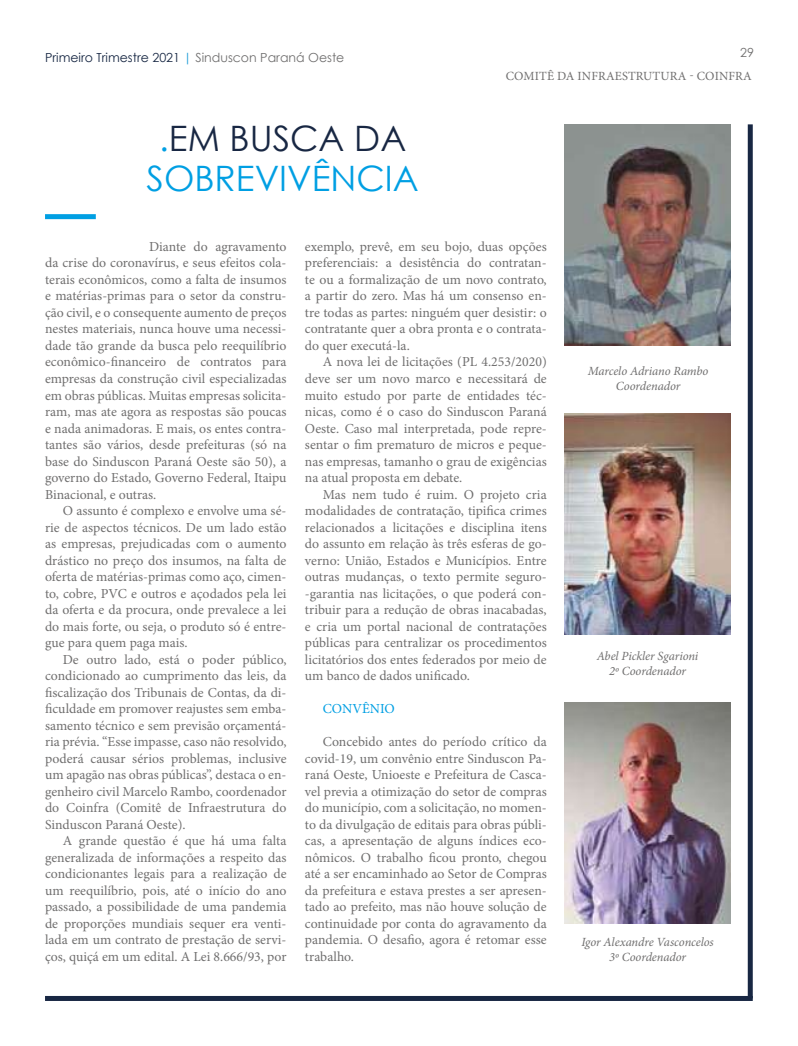
<style>
.page{position:relative;width:798px;height:1046px;background:#fff}
.page>*{position:absolute;margin:0;border:0;box-sizing:border-box;transform-origin:0 0}
.t1{font:35px/40px "Century Gothic";color:#009fe3;text-align:center}
.t2{font:13.75px/16.5px "Minion Pro";color:#706f6f;text-align:justify}
.t3{font:13.75px "Minion Pro";color:#009fe3}
.t4{font:italic 12.5px/15px "Minion Pro";letter-spacing:-.005em;color:#706f6f;text-align:center}
.t5{font:12.5px "Century Gothic";color:#172743}
.t6{font:12.5px "Minion Pro";letter-spacing:.01em;color:#706f6f}
.t7{font:12.5px "Century Gothic";color:#706f6f}
.s1{color:#1d9dd8}
.s2{color:#706f6f}
.s3{color:#182743}
</style>
<div class="page">
<div style="left:45px;top:214px;width:51px;height:5px;background:#009fe3"></div>
<div style="left:747px;top:124px;width:5px;height:874px;background:#182743"></div>
<div style="left:45px;top:995px;width:707px;height:5px;background:#182743"></div>
<img style="left:564px;top:413px;width:166px;height:221px">
<img style="left:564px;top:124px;width:166px;height:221px">
<img style="left:564px;top:702px;width:166px;height:221px">
<p class="t5" style="left:45px;top:48px;width:301px">Primeiro Trimestre 2021 <span class="s1">|</span> <span class="s2">Sinduscon Paraná Oeste</span></p>
<h1 class="t1" style="left:147px;top:117px;width:273px">.<span class="s3">EM BUSCA DA<br></span>SOBREVIVÊNCIA</h1>
<p class="t7" style="left:739px;top:44px;width:15px">29</p>
<p class="t6" style="left:505px;top:68px;width:247px">COMITÊ DA INFRAESTRUTURA - COINFRA</p>
<p class="t2" style="left:45px;top:238px;width:243px;text-indent:104px">Diante do agravamento da crise do coronavírus, e seus efeitos cola&shy;terais econômicos, como a falta de insumos e matérias-primas para o setor da constru&shy;ção civil, e o consequente aumento de preços nestes materiais, nunca houve uma necessi&shy;dade tão grande da busca pelo reequilíbrio econômico-financeiro de contratos para empresas da construção civil especializadas em obras públicas. Muitas empresas solicita&shy;ram, mas ate agora as respostas são poucas e nada animadoras. E mais, os entes contra&shy;tantes são vários, desde prefeituras (só na base do Sinduscon Paraná Oeste são 50), a governo do Estado, Governo Federal, Itaipu Binacional, e outras.</p>
<p class="t2" style="left:45px;top:502px;width:243px;text-indent:18px">O assunto é complexo e envolve uma sé&shy;rie de aspectos técnicos. De um lado estão as empresas, prejudicadas com o aumento drástico no preço dos insumos, na falta de oferta de matérias-primas como aço, cimen&shy;to, cobre, PVC e outros e açodados pela lei da oferta e da procura, onde prevalece a lei do mais forte, ou seja, o produto só é entre&shy;gue para quem paga mais.</p>
<p class="t2" style="left:45px;top:651px;width:243px;text-indent:18px">De outro lado, está o poder público, condicionado ao cumprimento das leis, da fiscalização dos Tribunais de Contas, da di&shy;ficuldade em promover reajustes sem emba&shy;samento técnico e sem previsão orçamentá&shy;ria prévia. “Esse impasse, caso não resolvido, poderá causar sérios problemas, inclusive um apagão nas obras públicas”, destaca o en&shy;genheiro civil Marcelo Rambo, coordenador do Coinfra (Comitê de Infraestrutura do Sinduscon Paraná Oeste).</p>
<p class="t2" style="left:45px;top:832px;width:243px;text-indent:18px">A grande questão é que há uma falta generalizada de informações a respeito das condicionantes legais para a realização de um reequilíbrio, pois, até o início do ano passado, a possibilidade de uma pandemia de proporções mundiais sequer era venti&shy;lada em um contrato de prestação de servi&shy;ços, quiçá em um edital. A Lei 8.666/93, por</p>
<p class="t2" style="left:305px;top:238px;width:243px">exemplo, prevê, em seu bojo, duas opções preferenciais: a desistência do contratan&shy;te ou a formalização de um novo contrato, a partir do zero. Mas há um consenso en&shy;tre todas as partes: ninguém quer desistir: o contratante quer a obra pronta e o contrata&shy;do quer executá-la.</p>
<p class="t2" style="left:305px;top:354px;width:243px;text-indent:18px">A nova lei de licitações (PL 4.253/2020) deve ser um novo marco e necessitará de muito estudo por parte de entidades téc&shy;nicas, como é o caso do Sinduscon Paraná Oeste. Caso mal interpretada, pode repre&shy;sentar o fim prematuro de micros e peque&shy;nas empresas, tamanho o grau de exigências na atual proposta em debate.</p>
<p class="t2" style="left:305px;top:486px;width:243px;text-indent:18px">Mas nem tudo é ruim. O projeto cria modalidades de contratação, tipifica crimes relacionados a licitações e disciplina itens do assunto em relação às três esferas de go&shy;verno: União, Estados e Municípios. Entre outras mudanças, o texto permite seguro--garantia nas licitações, o que poderá con&shy;tribuir para a redução de obras inacabadas, e cria um portal nacional de contratações públicas para centralizar os procedimentos licitatórios dos entes federados por meio de um banco de dados unificado.</p>
<p class="t3" style="left:322px;top:699px;width:74px">CONVÊNIO</p>
<p class="t2" style="left:305px;top:733px;width:243px;text-indent:18px">Concebido antes do período crítico da covid-19, um convênio entre Sinduscon Pa&shy;raná Oeste, Unioeste e Prefeitura de Casca&shy;vel previa a otimização do setor de compras do município, com a solicitação, no momen&shy;to da divulgação de editais para obras públi&shy;cas, a apresentação de alguns índices eco&shy;nômicos. O trabalho ficou pronto, chegou até a ser encaminhado ao Setor de Compras da prefeitura e estava prestes a ser apresen&shy;tado ao prefeito, mas não houve solução de continuidade por conta do agravamento da pandemia. O desafio, agora é retomar esse trabalho.</p>
<p class="t4" style="left:587px;top:363px;width:122px">Marcelo Adriano Rambo<br>Coordenador</p>
<p class="t4" style="left:596px;top:648px;width:103px">Abel Pickler Sgarioni<br>2º Coordenador</p>
<p class="t4" style="left:581px;top:933px;width:134px">Igor Alexandre Vasconcelos<br>3º Coordenador</p>
</div>
